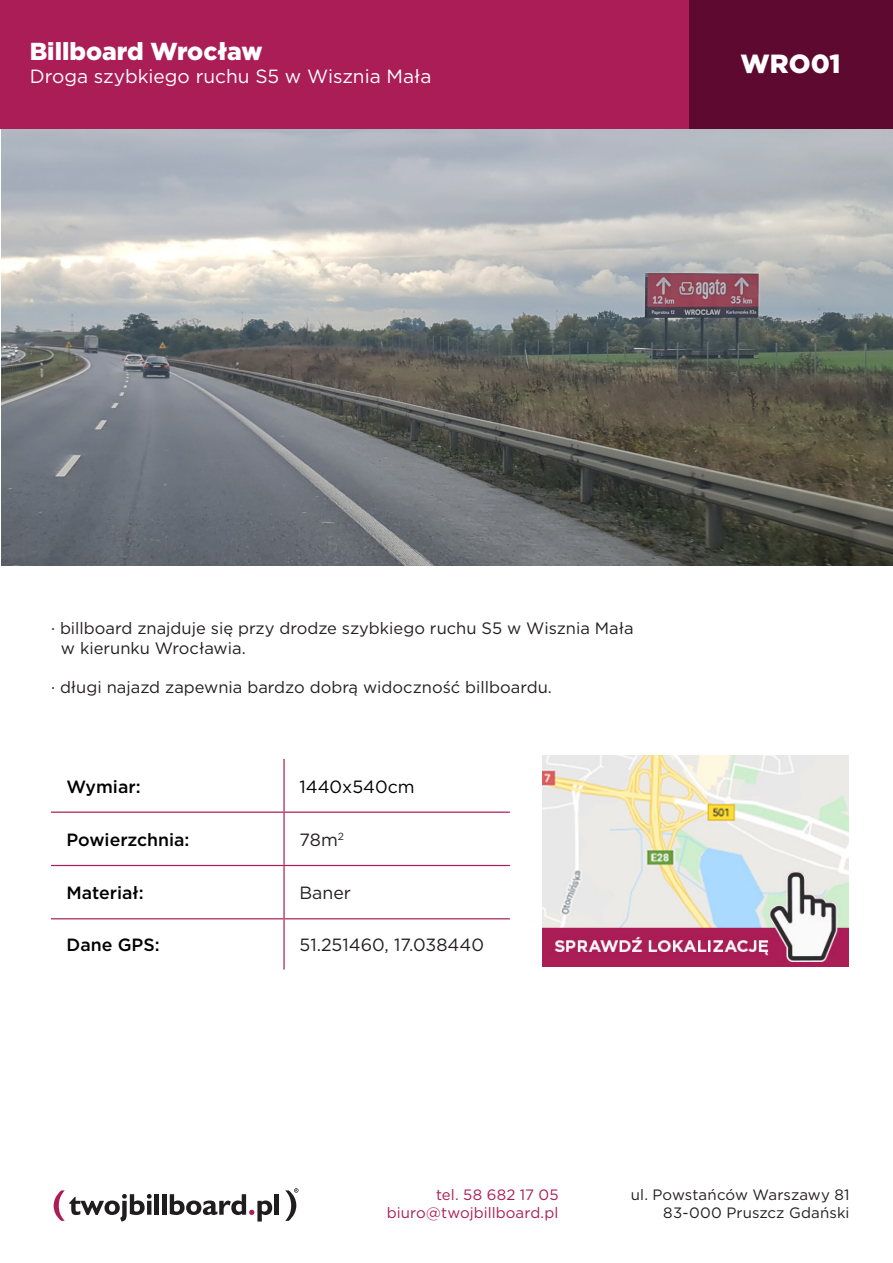
<style>
.page{position:relative;width:893px;height:1263px;background:#fff}
.page>*{position:absolute;margin:0;border:0;box-sizing:border-box;transform-origin:0 0}
.t1{font:900 26.25px "Gotham";color:#fff}
.t2{font:900 24.6px "Gotham";color:#fff}
.t3{font:19.05px "Gotham";color:#fff}
.t4{font:500 17.7px "Gotham";color:#000}
.t5{font:17.7px "Gotham";color:#231f20}
.t6{font:17.7px "Gotham";color:#000}
.t7{font:16.5px/19.8px "Gotham";color:#231f20}
.t8{font:15px/18px "Gotham";letter-spacing:.005em;color:#231f20;text-align:right}
.t9{font:15px/18px "Gotham";letter-spacing:.005em;color:#aa1d56;text-align:right}
</style>
<div class="page">
<img style="left:1px;top:128px;width:892px;height:438px">
<img style="left:543px;top:755px;width:305px;height:211px">
<div style="left:0;top:0;width:891px;height:128px;background:#ab1d57"></div>
<div style="left:689px;top:0;width:203px;height:128px;background:#5d0930"></div>
<hr style="left:155px;top:1194px;width:4px;height:21px;background:#201d1e">
<div style="left:162px;top:1194px;width:5px;height:21px;background:#201d1e"></div>
<svg style="left:170px;top:1194px;width:102px;height:27px"></svg>
<hr style="left:275px;top:1194px;width:4px;height:21px;background:#201d1e">
<svg style="left:54px;top:1190px;width:98px;height:31px"></svg>
<svg style="left:285px;top:1188px;width:13px;height:33px"></svg>
<hr style="left:283px;top:759px;width:2px;height:52px;background:#aa1d56">
<hr style="left:51px;top:811px;width:233px;height:2px;background:#aa1d56">
<hr style="left:284px;top:811px;width:226px;height:2px;background:#aa1d56">
<hr style="left:283px;top:813px;width:2px;height:52px;background:#aa1d56">
<hr style="left:51px;top:865px;width:233px;height:1px;background:#aa1d56">
<hr style="left:284px;top:865px;width:226px;height:1px;background:#aa1d56">
<hr style="left:283px;top:866px;width:2px;height:52px;background:#aa1d56">
<hr style="left:51px;top:918px;width:233px;height:1px;background:#aa1d56">
<hr style="left:284px;top:918px;width:226px;height:1px;background:#aa1d56">
<hr style="left:283px;top:919px;width:2px;height:50px;background:#aa1d56">
<h2 class="t2" style="left:30px;top:34px;width:234px">Billboard Wrocław</h2>
<p class="t3" style="left:30px;top:64px;width:403px">Droga szybkiego ruchu S5 w Wisznia Mała</p>
<h1 class="t1" style="left:741px;top:46px;width:101px">WRO01</h1>
<p class="t7" style="left:61px;top:618px;width:574px;text-indent:-10px">· billboard znajduje się przy drodze szybkiego ruchu S5 w Wisznia Mała w kierunku Wrocławia.</p>
<p class="t7" style="left:51px;top:677px;width:502px">· długi najazd zapewnia bardzo dobrą widoczność billboardu.</p>
<p class="t4" style="left:67px;top:775px;width:76px">Wymiar:</p>
<p class="t6" style="left:300px;top:775px;width:117px">1440x540cm</p>
<p class="t4" style="left:67px;top:828px;width:125px">Powierzchnia:</p>
<p class="t5" style="left:300px;top:828px;width:46px">78m<sup>2</sup></p>
<p class="t4" style="left:67px;top:881px;width:79px">Materiał:</p>
<p class="t5" style="left:300px;top:882px;width:53px">Baner</p>
<p class="t4" style="left:67px;top:933px;width:95px">Dane GPS:</p>
<p class="t5" style="left:300px;top:934px;width:186px">51.251460, 17.038440</p>
<p class="t9" style="left:387px;top:1185px;width:173px">tel. 58 682 17 05 biuro@twojbillboard.pl</p>
<p class="t8" style="left:631px;top:1185px;width:220px">ul. Powstańców Warszawy 81<br>83-000 Pruszcz Gdański</p>
</div>
